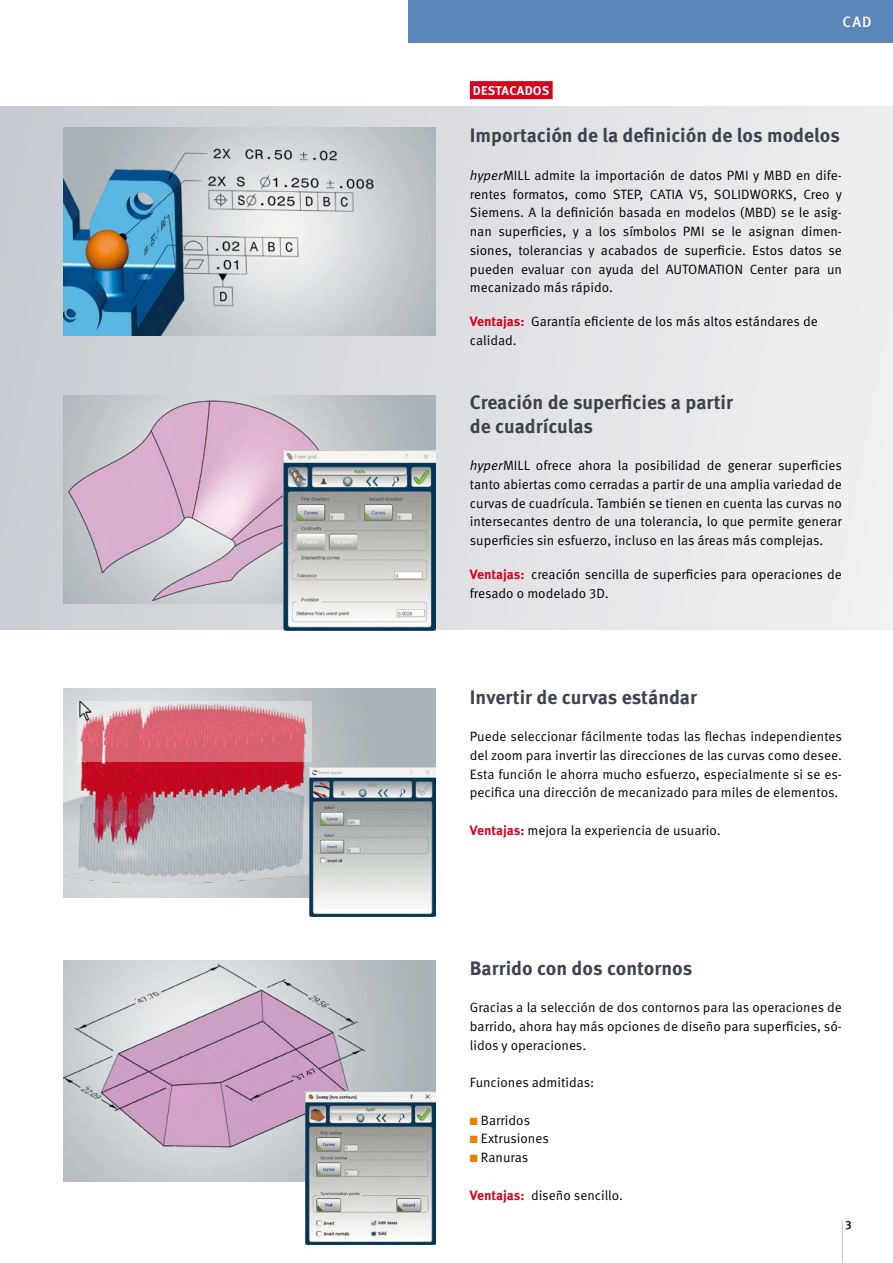
<style>
.page{position:relative;width:893px;height:1263px;background:#fff}
.page>*{position:absolute;margin:0;border:0;box-sizing:border-box;transform-origin:0 0}
.t1{font:700 19.5px/23.4px "Meta Pro";color:#3b434f}
.t2{font:500 15px "Meta Pro";color:#fff}
.t3{font:13.5px/18.8px "Meta Pro";color:#000;text-align:justify}
.t4{font:700 12.75px "Meta Pro";letter-spacing:.015em;color:#fff}
.t5{font:500 12px "Meta Pro";color:#000}
.s1{font-style:italic}
.s2{font-weight:700;color:#d4021d}
.s3{color:#ee7f00}
</style>
<div class="page">
<hr style="left:842px;top:1220px;width:1px;height:43px;background:#c5c9d0">
<img style="left:64px;top:960px;width:372px;height:221px">
<div style="left:0;top:106px;width:893px;height:523px;background:linear-gradient(to right,#c9cdd3,#f0f0f1)"></div>
<div style="left:408px;top:0;width:485px;height:43px;background:#5b86b9"></div>
<div style="left:470px;top:81px;width:83px;height:18px;background:#d4021d"></div>
<img style="left:64px;top:960px;width:310px;height:197px">
<img style="left:306px;top:1091px;width:130px;height:154px">
<img style="left:383px;top:128px;width:53px;height:208px">
<img style="left:345px;top:395px;width:91px;height:56px">
<img style="left:64px;top:128px;width:319px;height:208px">
<img style="left:64px;top:395px;width:281px;height:210px">
<img style="left:283px;top:451px;width:153px;height:179px">
<img style="left:64px;top:689px;width:305px;height:208px">
<svg style="left:77px;top:701px;width:234px;height:60px;background:#da7e8a"></svg>
<img style="left:309px;top:767px;width:127px;height:149px">
<img style="left:73px;top:699px;width:23px;height:22px">
<p class="t4" style="left:473px;top:82px;width:78px">DESTACADOS</p>
<p class="t2" style="left:843px;top:12px;width:31px">CAD</p>
<h1 class="t1" style="left:470px;top:124px;width:372px">Importación de la definición de los modelos</h1>
<p class="t3" style="left:470px;top:166px;width:374px"><span class="s1">hyper</span>MILL admite la importación de datos PMI y MBD en dife&shy;rentes formatos, como STEP, CATIA V5, SOLIDWORKS, Creo y Siemens. A la definición basada en modelos (MBD) se le asig&shy;nan superficies, y a los símbolos PMI se le asignan dimen&shy;siones, tolerancias y acabados de superficie. Estos datos se pueden evaluar con ayuda del AUTOMATION Center para un mecanizado más rápido.</p>
<p class="t3" style="left:470px;top:312px;width:349px"><span class="s2">Ventajas:</span> Garantía eficiente de los más altos estándares de calidad.</p>
<h1 class="t1" style="left:470px;top:391px;width:265px">Creación de superficies a partir de cuadrículas</h1>
<p class="t3" style="left:470px;top:456px;width:374px"><span class="s1">hyper</span>MILL ofrece ahora la posibilidad de generar superficies tanto abiertas como cerradas a partir de una amplia variedad de curvas de cuadrícula. También se tienen en cuenta las curvas no intersecantes dentro de una tolerancia, lo que permite generar superficies sin esfuerzo, incluso en las áreas más complejas.</p>
<p class="t3" style="left:470px;top:565px;width:374px"><span class="s2">Ventajas:</span> creación sencilla de superficies para operaciones de fresado o modelado 3D.</p>
<h1 class="t1" style="left:470px;top:685px;width:229px">Invertir de curvas estándar</h1>
<p class="t3" style="left:470px;top:727px;width:374px">Puede seleccionar fácilmente todas las flechas independientes del zoom para invertir las direcciones de las curvas como desee.<br>Esta función le ahorra mucho esfuerzo, especialmente si se es&shy;pecifica una dirección de mecanizado para miles de elementos.</p>
<p class="t3" style="left:470px;top:821px;width:252px"><span class="s2">Ventajas:</span> mejora la experiencia de usuario.</p>
<h1 class="t1" style="left:470px;top:956px;width:224px">Barrido con dos contornos</h1>
<p class="t3" style="left:470px;top:998px;width:374px">Gracias a la selección de dos contornos para las operaciones de barrido, ahora hay más opciones de diseño para superficies, só&shy;lidos y operaciones.</p>
<p class="t3" style="left:470px;top:1073px;width:126px">Funciones admitidas:</p>
<p class="t3" style="left:470px;top:1111px;width:62px"><span class="s3">■</span> Barridos</p>
<p class="t3" style="left:470px;top:1129px;width:80px"><span class="s3">■</span> Extrusiones</p>
<p class="t3" style="left:470px;top:1148px;width:60px"><span class="s3">■</span> Ranuras</p>
<p class="t3" style="left:470px;top:1186px;width:155px"><span class="s2">Ventajas:</span> diseño sencillo.</p>
<p class="t5" style="left:845px;top:1217px;width:8px">3</p>
</div>
